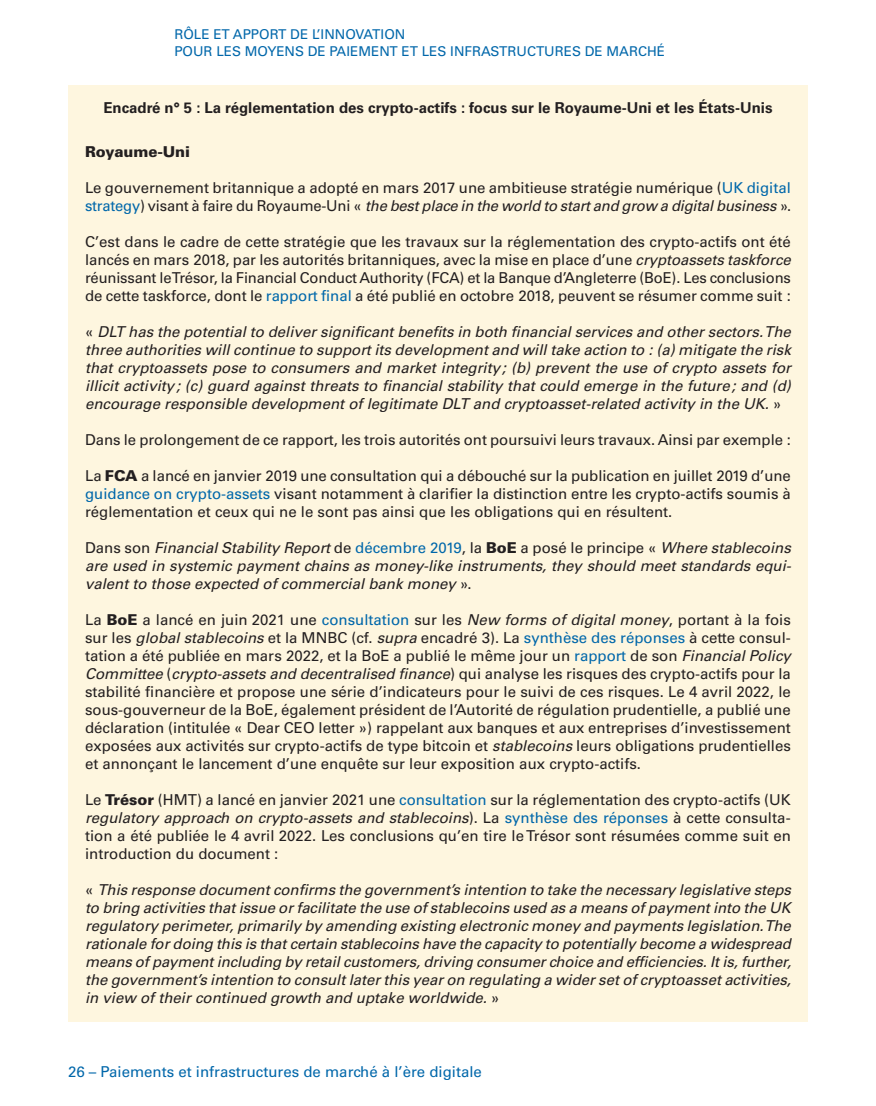
<style>
.page{position:relative;width:876px;height:1106px;background:#fff}
.page>*{position:absolute;margin:0;border:0;box-sizing:border-box;transform-origin:0 0}
.t1{font:15px/18px "Univers LT Std";color:#231f20;text-align:justify}
.t2{font:italic 15px/18px "Univers LT Std";color:#231f20;text-align:justify}
.t3{font:700 15px "Univers LT Std";color:#231f20}
.t4{font:15px "Univers LT Std";color:#0067aa}
.t5{font:900 15px "Univers LT Std";color:#231f20}
.t6{font:13.5px/16.5px "Univers LT Std";color:#0067aa}
.s1{color:#0067aa}
.s2{font-style:italic}
.s3{font-style:normal}
.s4{font-weight:900}
.s5{font-style:normal;color:#0067aa}
.s6{font-weight:900;font-style:normal}
</style>
<div class="page">
<div style="left:68px;top:85px;width:740px;height:936px;background:#fef6df"></div>
<p class="t6" style="left:174px;top:26px;width:492px">RÔLE ET APPORT DE L’INNOVATION<br>POUR LES MOYENS DE PAIEMENT ET LES INFRASTRUCTURES DE MARCHÉ</p>
<p class="t3" style="left:103px;top:99px;width:671px">Encadré n° 5 : La réglementation des crypto-actifs : focus sur le Royaume-Uni et les États-Unis</p>
<p class="t5" style="left:85px;top:142px;width:107px">Royaume-Uni</p>
<p class="t1" style="left:85px;top:179px;width:708px">Le gouvernement britannique a adopté en mars 2017 une ambitieuse stratégie numérique (<span class="s1">UK digital strategy</span>) visant à faire du Royaume-Uni « <span class="s2">the best place in the world to start and grow a digital business</span> ».</p>
<p class="t1" style="left:85px;top:233px;width:707px">C’est dans le cadre de cette stratégie que les travaux sur la réglementation des crypto-actifs ont été lancés en mars 2018, par les autorités britanniques, avec la mise en place d’une <span class="s2">cryptoassets taskforce </span>réunissant le Trésor, la Financial Conduct Authority (FCA) et la Banque d’Angleterre (BoE). Les conclusions de cette taskforce, dont le <span class="s1">rapport final</span> a été publié en octobre 2018, peuvent se résumer comme suit :</p>
<p class="t2" style="left:85px;top:323px;width:707px"><span class="s3">«</span> DLT has the potential to deliver significant benefits in both financial services and other sectors. The three authorities will continue to support its development and will take action to : (a) mitigate the risk that cryptoassets pose to consumers and market integrity; (b) prevent the use of crypto assets for illicit activity; (c) guard against threats to financial stability that could emerge in the future; and (d) encourage responsible development of legitimate DLT and cryptoasset-related activity in the UK. <span class="s3">»</span></p>
<p class="t1" style="left:85px;top:431px;width:707px">Dans le prolongement de ce rapport, les trois autorités ont poursuivi leurs travaux. Ainsi par exemple :</p>
<p class="t1" style="left:85px;top:467px;width:707px">La <span class="s4">FCA</span> a lancé en janvier 2019 une consultation qui a débouché sur la publication en juillet 2019 d’une <span class="s1">guidance on crypto-assets</span> visant notamment à clarifier la distinction entre les crypto-actifs soumis à réglementation et ceux qui ne le sont pas ainsi que les obligations qui en résultent.</p>
<p class="t2" style="left:85px;top:539px;width:708px"><span class="s3">Dans son</span> Financial Stability Report <span class="s3">de</span> <span class="s5">décembre 2019</span><span class="s3">, la</span> <span class="s6">BoE</span> <span class="s3">a posé le principe «</span> Where stablecoins are used in systemic payment chains as money-like instruments, they should meet standards equi&shy;valent to those expected of commercial bank money <span class="s3">».</span></p>
<p class="t1" style="left:85px;top:611px;width:707px">La <span class="s4">BoE</span> a lancé en juin 2021 une <span class="s1">consultation</span> sur les <span class="s2">New forms of digital money</span>, portant à la fois sur les <span class="s2">global stablecoins</span> et la MNBC (cf. <span class="s2">supra</span> encadré 3). La <span class="s1">synthèse des réponses</span> à cette consul&shy;tation a été publiée en mars 2022, et la BoE a publié le même jour un <span class="s1">rapport</span> de son <span class="s2">Financial Policy Committee</span> (<span class="s2">crypto-assets and decentralised finance</span>) qui analyse les risques des crypto-actifs pour la stabilité financière et propose une série d’indicateurs pour le suivi de ces risques. Le 4 avril 2022, le sous-gouverneur de la BoE, également président de l’Autorité de régulation prudentielle, a publié une déclaration (intitulée « Dear CEO letter ») rappelant aux banques et aux entreprises d’investissement exposées aux activités sur crypto-actifs de type bitcoin et <span class="s2">stablecoins</span> leurs obligations prudentielles et annonçant le lancement d’une enquête sur leur exposition aux crypto-actifs.</p>
<p class="t1" style="left:85px;top:791px;width:707px">Le <span class="s4">Trésor</span> (HMT) a lancé en janvier 2021 une <span class="s1">consultation</span> sur la réglementation des crypto-actifs (UK <span class="s2">regulatory approach on crypto-assets and stablecoins</span>). La <span class="s1">synthèse des réponses</span> à cette consulta&shy;tion a été publiée le 4 avril 2022. Les conclusions qu’en tire le Trésor sont résumées comme suit en introduction du document :</p>
<p class="t2" style="left:85px;top:881px;width:708px"><span class="s3">«</span> This response document confirms the government’s intention to take the necessary legislative steps to bring activities that issue or facilitate the use of stablecoins used as a means of payment into the UK regulatory perimeter, primarily by amending existing electronic money and payments legislation. The rationale for doing this is that certain stablecoins have the capacity to potentially become a widespread means of payment including by retail customers, driving consumer choice and efficiencies. It is, further, the government’s intention to consult later this year on regulating a wider set of cryptoasset activities, in view of their continued growth and uptake worldwide. <span class="s3">»</span></p>
<p class="t4" style="left:68px;top:1063px;width:415px">26 – Paiements et infrastructures de marché à l’ère digitale</p>
</div>
